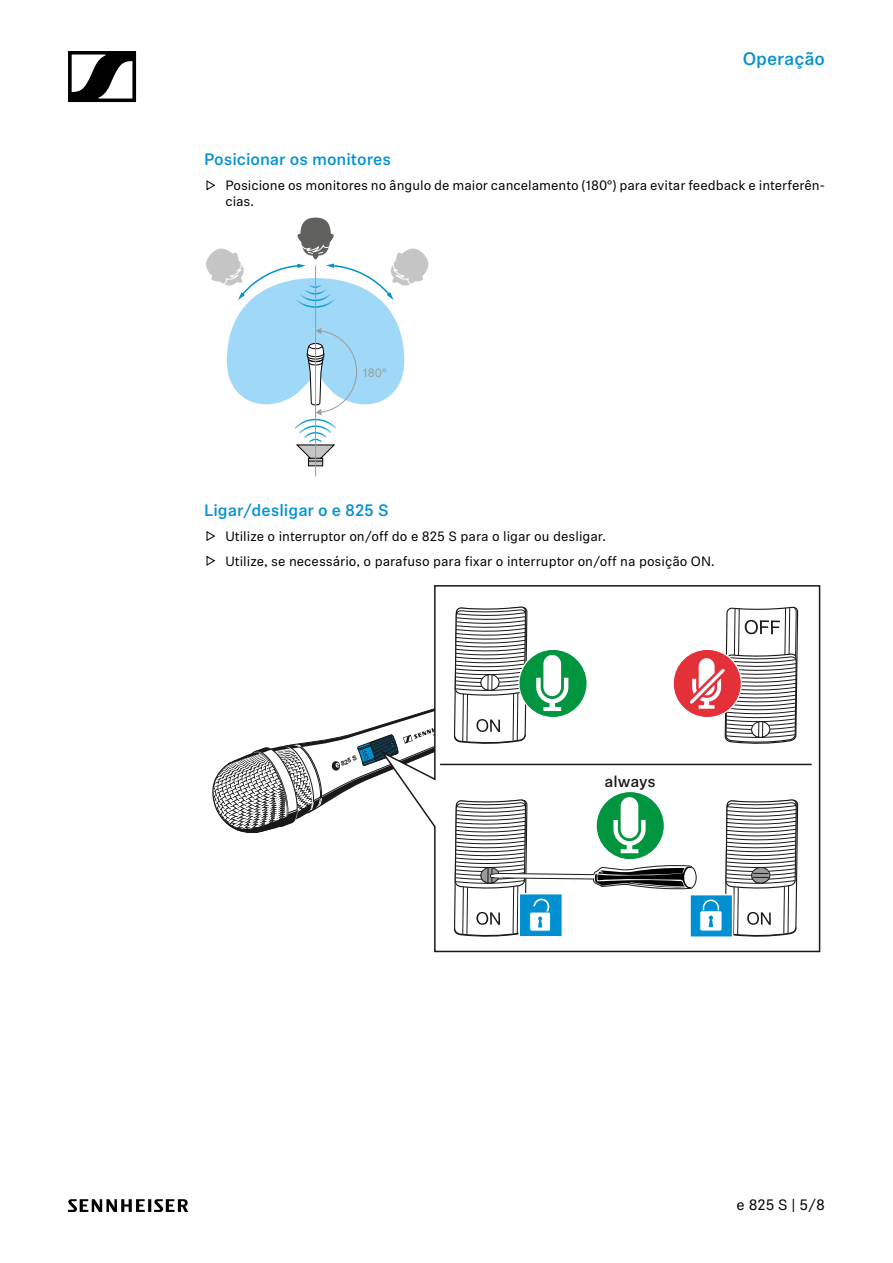
<style>
.page{position:relative;width:893px;height:1263px;background:#fff}
.page>*{position:absolute;margin:0;border:0;box-sizing:border-box;transform-origin:0 0}
.t1{font:500 18px "Sennheiser Neue";color:#0091d4}
.t2{font:500 16.5px "Sennheiser Neue";color:#0091d4}
.t3{font:500 15.75px "Sennheiser Neue";letter-spacing:-.005em;color:#1a1918}
.t4{font:15px "Sennheiser Neue";color:#000}
.t5{font:13.5px/16.2px "Sennheiser Neue";color:#000}
.t6{font:12px "Sennheiser Neue";color:#9c9c9c}
.t7{font:700 6.45px "Arial";color:#1a1918}
</style>
<div class="page">
<svg style="left:68px;top:51px;width:68px;height:51px"></svg>
<svg style="left:68px;top:1199px;width:120px;height:13px"></svg>
<svg style="left:206px;top:180px;width:9px;height:11px"></svg>
<hr style="left:315px;top:265px;width:1px;height:211px;background:#9c9c9c">
<svg style="left:206px;top:218px;width:223px;height:248px"></svg>
<svg style="left:206px;top:531px;width:9px;height:10px"></svg>
<svg style="left:206px;top:555px;width:9px;height:11px"></svg>
<svg style="left:434px;top:585px;width:387px;height:368px"></svg>
<hr style="left:440px;top:764px;width:372px;height:1px;background:#1a1918">
<svg style="left:212px;top:585px;width:587px;height:353px"></svg>
<h1 class="t1" style="left:743px;top:46px;width:84px">Operação</h1>
<p class="t2" style="left:204px;top:148px;width:189px">Posicionar os monitores</p>
<p class="t5" style="left:225px;top:177px;width:601px">Posicione os monitores no ângulo de maior cancelamento (180°) para evitar feedback e interferên&shy;cias.</p>
<p class="t6" style="left:363px;top:365px;width:25px">180°</p>
<p class="t2" style="left:204px;top:499px;width:186px">Ligar/desligar o e 825 S</p>
<p class="t5" style="left:225px;top:523px;width:491px;line-height:24.8px">Utilize o interruptor on/off do e 825 S para o ligar ou desligar.<br>Utilize, se necessário, o parafuso para fixar o interruptor on/off na posição ON.</p>
<p class="t7" style="left:339px;top:760px;width:18px;rotate:-21deg">825 S</p>
<p class="t3" style="left:605px;top:770px;width:53px">always</p>
<p class="t4" style="left:736px;top:1195px;width:90px">e 825 S | 5/8</p>
</div>
